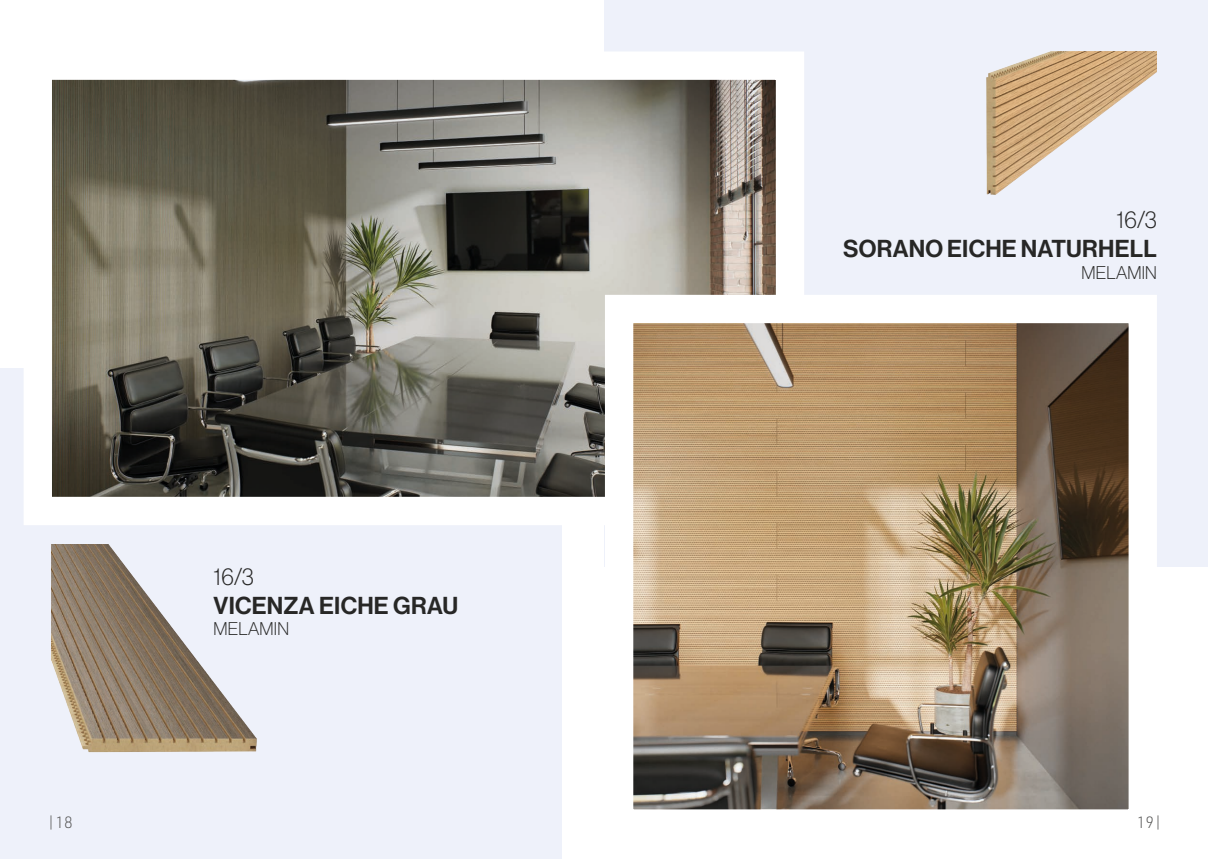
<style>
.page{position:relative;width:1208px;height:859px;background:#fff}
.page>*{position:absolute;margin:0;border:0;box-sizing:border-box;transform-origin:0 0}
.t1{font:24px "N Haas Grotesk DS Pro 65 Md";letter-spacing:.01em;color:#272726}
.t2{font:24px "N Haas Grotesk DS Pro 35 X Lt";color:#272726}
.t3{font:18px "N Haas Grotesk DS Pro 35 X Lt";letter-spacing:.01em;color:#272726}
.t4{font:200 16px "URWDIN";color:#4b4b4a}
</style>
<div class="page">
<div style="left:0;top:369px;width:561px;height:490px;background:#eef1fa"></div>
<div style="left:605px;top:0;width:603px;height:566px;background:#eef1fa"></div>
<img style="left:53px;top:80px;width:722px;height:416px">
<div style="left:24px;top:51px;width:780px;height:474px;border:28px solid #fff"></div>
<img style="left:634px;top:324px;width:494px;height:485px">
<div style="left:605px;top:295px;width:552px;height:543px;border:28px solid #fff"></div>
<img style="left:51px;top:544px;width:206px;height:209px">
<img style="left:986px;top:51px;width:171px;height:144px">
<p class="t2" style="left:214px;top:563px;width:42px">16/3</p>
<p class="t1" style="left:214px;top:591px;width:246px">VICENZA EICHE GRAU</p>
<p class="t3" style="left:214px;top:619px;width:77px">MELAMIN</p>
<p class="t2" style="left:1116px;top:206px;width:42px">16/3</p>
<p class="t1" style="left:843px;top:235px;width:315px">SORANO EICHE NATURHELL</p>
<p class="t3" style="left:1081px;top:262px;width:77px">MELAMIN</p>
<p class="t4" style="left:47px;top:812px;width:27px">|18</p>
<p class="t4" style="left:1136px;top:812px;width:27px">19|</p>
</div>
